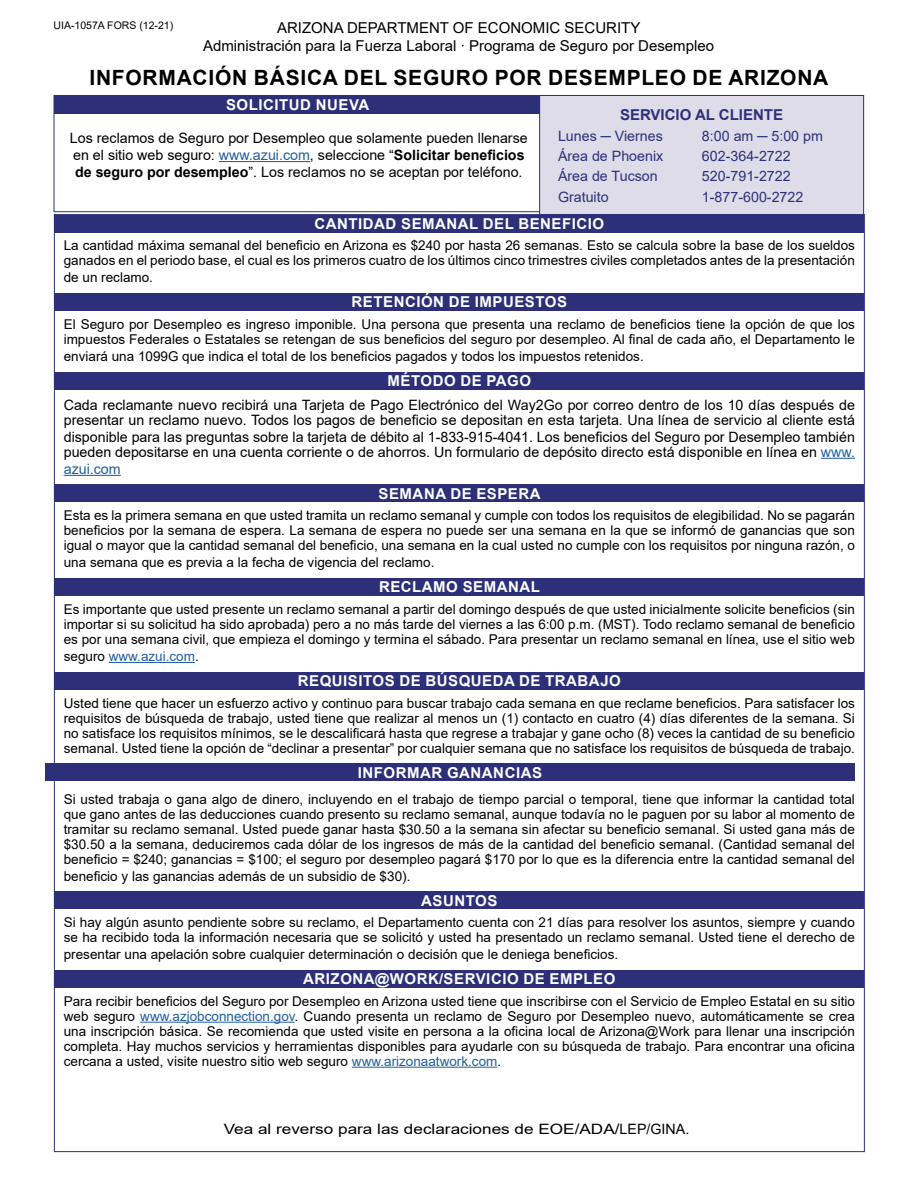
<style>
.page{position:relative;width:918px;height:1188px;background:#fff}
.page>*{position:absolute;margin:0;border:0;box-sizing:border-box;transform-origin:0 0}
.t1{font:700 21px "Arial";letter-spacing:.035em;color:#000}
.t2{font:700 15px "Arial";letter-spacing:.035em;color:#fff}
.t3{font:15px/18px "Arial";color:#000;text-align:center}
.t4{font:700 15px "Arial";color:#2d3079}
.t5{font:14.25px/17.1px "Arial";color:#000}
.t6{font:14.25px "Arial";color:#2d3079}
.t7{font:14.25px "Arial";color:#000;scale:1.2 1}
.t8{font:14.25px "Arial";color:#215e9e}
.t9{font:13.5px/15px "Arial";color:#000;text-align:justify}
.t10{font:13.5px "Arial";color:#215e9e}
.t11{font:10.5px "Arial";color:#000}
.s1{color:#215e9e}
.s2{font-weight:700}
.s3{color:#000}
</style>
<div class="page">
<hr style="left:219px;top:161px;width:91px;height:1px;background:#215e9e">
<div style="left:54px;top:96px;width:486px;height:18px;background:#2d3079"></div>
<div style="left:54px;top:95px;width:490px;height:117px;border:1px solid #2d3079"></div>
<div style="left:540px;top:95px;width:324px;height:120px;background:#dedce8"></div>
<div style="left:539px;top:95px;width:325px;height:120px;border:1px solid #2d3079"></div>
<hr style="left:821px;top:458px;width:34px;height:1px;background:#215e9e">
<hr style="left:64px;top:475px;width:57px;height:1px;background:#215e9e">
<hr style="left:109px;top:662px;width:86px;height:1px;background:#215e9e">
<hr style="left:140px;top:1022px;width:155px;height:1px;background:#215e9e">
<hr style="left:352px;top:1067px;width:145px;height:1px;background:#215e9e">
<div style="left:54px;top:215px;width:810px;height:18px;background:#2d3079"></div>
<div style="left:54px;top:293px;width:810px;height:18px;background:#2d3079"></div>
<div style="left:54px;top:372px;width:810px;height:18px;background:#2d3079"></div>
<div style="left:54px;top:484px;width:810px;height:18px;background:#2d3079"></div>
<div style="left:54px;top:578px;width:810px;height:18px;background:#2d3079"></div>
<div style="left:54px;top:672px;width:810px;height:18px;background:#2d3079"></div>
<div style="left:45px;top:763px;width:810px;height:18px;background:#2d3079"></div>
<div style="left:54px;top:891px;width:810px;height:18px;background:#2d3079"></div>
<div style="left:54px;top:970px;width:810px;height:18px;background:#2d3079"></div>
<p class="t11" style="left:54px;top:18px;width:121px">UIA-1057A FORS (12-21)</p>
<p class="t3" style="left:203px;top:18px;width:513px">ARIZONA DEPARTMENT OF ECONOMIC SECURITY<br>Administración para la Fuerza Laboral ∙ Programa de Seguro por Desempleo</p>
<h1 class="t1" style="left:89px;top:63px;width:740px">INFORMACIÓN BÁSICA DEL SEGURO POR DESEMPLEO DE ARIZONA</h1>
<p class="t2" style="left:226px;top:94px;width:145px">SOLICITUD NUEVA</p>
<p class="t5" style="left:70px;top:129px;width:459px">Los reclamos de Seguro por Desempleo que solamente pueden llenarse en el sitio web seguro: <span class="s1">www.azui.com</span>, seleccione “<span class="s2">Solicitar beneficios de seguro por desempleo</span>”. Los reclamos no se aceptan por teléfono.</p>
<p class="t4" style="left:620px;top:104px;width:165px">SERVICIO AL CLIENTE</p>
<p class="t6" style="left:558px;top:126px;width:106px">Lunes ─ Viernes</p>
<p class="t6" style="left:702px;top:126px;width:122px">8:00 am ─ 5:00 pm</p>
<p class="t6" style="left:558px;top:146px;width:107px">Área de Phoenix</p>
<p class="t6" style="left:702px;top:146px;width:90px">602-364-2722</p>
<p class="t6" style="left:558px;top:167px;width:101px">Área de Tucson</p>
<p class="t6" style="left:702px;top:167px;width:90px">520-791-2722</p>
<p class="t6" style="left:558px;top:187px;width:52px">Gratuito</p>
<p class="t6" style="left:702px;top:187px;width:103px">1-877-600-2722</p>
<p class="t2" style="left:314px;top:214px;width:291px">CANTIDAD SEMANAL DEL BENEFICIO</p>
<p class="t9" style="left:64px;top:238px;width:793px">La cantidad máxima semanal del beneficio en Arizona es $240 por hasta 26 semanas. Esto se calcula sobre la base de los sueldos ganados en el periodo base, el cual es los primeros cuatro de los últimos cinco trimestres civiles completados antes de la presentación</p>
<p class="t9" style="left:64px;top:270px;width:91px">de un reclamo.</p>
<p class="t2" style="left:352px;top:292px;width:217px">RETENCIÓN DE IMPUESTOS</p>
<p class="t9" style="left:64px;top:317px;width:793px">El Seguro por Desempleo es ingreso imponible. Una persona que presenta una reclamo de beneficios tiene la opción de que los impuestos Federales o Estatales se retengan de sus beneficios del seguro por desempleo. Al final de cada año, el Departamento le</p>
<p class="t9" style="left:64px;top:349px;width:582px">enviará una 1099G que indica el total de los beneficios pagados y todos los impuestos retenidos.</p>
<p class="t2" style="left:388px;top:370px;width:145px">MÉTODO DE PAGO</p>
<p class="t5" style="left:64px;top:397px;width:793px;line-height:15px">Cada reclamante nuevo recibirá una Tarjeta de Pago Electrónico del Way2Go por correo dentro de los 10 días después de presentar un reclamo nuevo. Todos los pagos de beneficio se depositan en esta tarjeta. Una línea de servicio al cliente está</p>
<p class="t5" style="left:64px;top:429px;width:793px;line-height:15px">disponible para las preguntas sobre la tarjeta de débito al 1-833-915-4041. Los beneficios del Seguro por Desempleo también pueden depositarse en una cuenta corriente o de ahorros. Un formulario de depósito directo está disponible en línea en <span class="s1">www.</span></p>
<p class="t8" style="left:64px;top:459px;width:59px">azui.com</p>
<p class="t2" style="left:379px;top:483px;width:164px">SEMANA DE ESPERA</p>
<p class="t9" style="left:64px;top:508px;width:793px">Esta es la primera semana en que usted tramita un reclamo semanal y cumple con todos los requisitos de elegibilidad. No se pagarán beneficios por la semana de espera. La semana de espera no puede ser una semana en la que se informó de ganancias que son igual o mayor que la cantidad semanal del beneficio, una semana en la cual usted no cumple con los requisitos por ninguna razón, o</p>
<p class="t9" style="left:64px;top:555px;width:372px">una semana que es previa a la fecha de vigencia del reclamo.</p>
<p class="t2" style="left:379px;top:577px;width:162px">RECLAMO SEMANAL</p>
<p class="t9" style="left:64px;top:602px;width:793px">Es importante que usted presente un reclamo semanal a partir del domingo después de que usted inicialmente solicite beneficios (sin importar si su solicitud ha sido aprobada) pero a no más tarde del viernes a las 6:00 p.m. (MST). Todo reclamo semanal de beneficio es por una semana civil, que empieza el domingo y termina el sábado. Para presentar un reclamo semanal en línea, use el sitio web</p>
<p class="t10" style="left:64px;top:647px;width:137px"><span class="s3">seguro</span> www.azui.com<span class="s3">.</span></p>
<p class="t2" style="left:298px;top:670px;width:325px">REQUISITOS DE BÚSQUEDA DE TRABAJO</p>
<p class="t9" style="left:64px;top:695px;width:793px">Usted tiene que hacer un esfuerzo activo y continuo para buscar trabajo cada semana en que reclame beneficios. Para satisfacer los requisitos de búsqueda de trabajo, usted tiene que realizar al menos un (1) contacto en cuatro (4) días diferentes de la semana. Si no satisface los requisitos mínimos, se le descalificará hasta que regrese a trabajar y gane ocho (8) veces la cantidad de su beneficio semanal. Usted tiene la opción de “declinar a presentar” por cualquier semana que no satisface los requisitos de búsqueda de trabajo.</p>
<p class="t2" style="left:358px;top:762px;width:186px">INFORMAR GANANCIAS</p>
<p class="t9" style="left:64px;top:791px;width:793px">Si usted trabaja o gana algo de dinero, incluyendo en el trabajo de tiempo parcial o temporal, tiene que informar la cantidad total que gano antes de las deducciones cuando presento su reclamo semanal, aunque todavía no le paguen por su labor al momento de tramitar su reclamo semanal. Usted puede ganar hasta $30.50 a la semana sin afectar su beneficio semanal. Si usted gana más de $30.50 a la semana, deduciremos cada dólar de los ingresos de más de la cantidad del beneficio semanal. (Cantidad semanal del beneficio = $240; ganancias = $100; el seguro por desempleo pagará $170 por lo que es la diferencia entre la cantidad semanal del</p>
<p class="t9" style="left:64px;top:868px;width:348px">beneficio y las ganancias además de un subsidio de $30).</p>
<p class="t2" style="left:421px;top:890px;width:78px">ASUNTOS</p>
<p class="t9" style="left:64px;top:915px;width:793px">Si hay algún asunto pendiente sobre su reclamo, el Departamento cuenta con 21 días para resolver los asuntos, siempre y cuando se ha recibido toda la información necesaria que se solicitó y usted ha presentado un reclamo semanal. Usted tiene el derecho de</p>
<p class="t9" style="left:64px;top:947px;width:556px">presentar una apelación sobre cualquier determinación o decisión que le deniega beneficios.</p>
<p class="t2" style="left:303px;top:968px;width:314px">ARIZONA@WORK/SERVICIO DE EMPLEO</p>
<p class="t9" style="left:64px;top:993px;width:793px">Para recibir beneficios del Seguro por Desempleo en Arizona usted tiene que inscribirse con el Servicio de Empleo Estatal en su sitio web seguro <span class="s1">www.azjobconnection.gov</span>. Cuando presenta un reclamo de Seguro por Desempleo nuevo, automáticamente se crea una inscripción básica. Se recomienda que usted visite en persona a la oficina local de Arizona@Work para llenar una inscripción completa. Hay muchos servicios y herramientas disponibles para ayudarle con su búsqueda de trabajo. Para encontrar una oficina cercana a usted, visite nuestro sitio web seguro <span class="s1">www.arizonaatwork.com</span>.</p>
<p class="t7" style="left:224px;top:1119px;width:390px">Vea al reverso para las declaraciones de EOE/ADA/LEP/GINA.</p>
</div>
